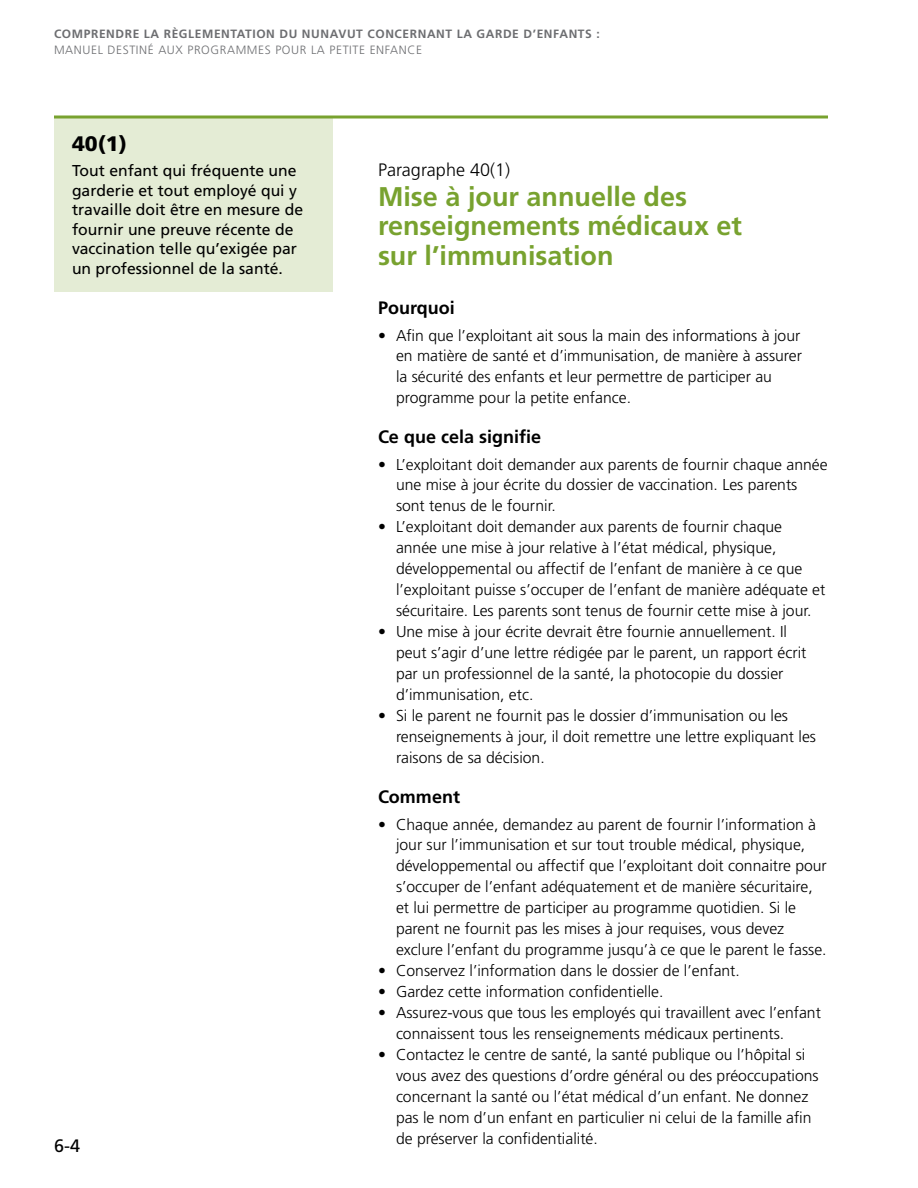
<style>
.page{position:relative;width:918px;height:1188px;background:#fff}
.page>*{position:absolute;margin:0;border:0;box-sizing:border-box;transform-origin:0 0}
.t1{font:700 27px/30px "Frutiger LT Std";color:#78a22f}
.t2{font:900 21px "Frutiger LT Std";color:#000}
.t3{font:700 18px "Frutiger LT Std";color:#000}
.t4{font:300 18px "Frutiger LT Std";color:#000}
.t5{font:18px "Frutiger LT Std";color:#000}
.t6{font:300 15.75px/21px "Frutiger LT Std";color:#000}
.t7{font:15.75px/19.5px "Frutiger LT Std";color:#000}
.t8{font:700 12px "Frutiger LT Std";letter-spacing:.05em;color:#6d6e71}
.t9{font:300 12px "Frutiger LT Std";letter-spacing:.05em;color:#6d6e71}
</style>
<div class="page">
<div style="left:54px;top:117px;width:279px;height:175px;background:#e4ecd5"></div>
<hr style="left:54px;top:116px;width:774px;height:2px;background:#78a22f">
<p class="t8" style="left:54px;top:27px;width:547px">COMPRENDRE LA RÈGLEMENTATION DU NUNAVUT CONCERNANT LA GARDE D’ENFANTS :</p>
<p class="t9" style="left:54px;top:43px;width:370px">MANUEL DESTINÉ AUX PROGRAMMES POUR LA PETITE ENFANCE</p>
<h2 class="t2" style="left:72px;top:131px;width:56px">40(1)</h2>
<p class="t7" style="left:72px;top:161px;width:233px">Tout enfant qui fréquente une garderie et tout employé qui y travaille doit être en mesure de fournir une preuve récente de vaccination telle qu’exigée par un professionnel de la santé.</p>
<p class="t5" style="left:54px;top:1135px;width:28px">6-4</p>
<p class="t4" style="left:378px;top:159px;width:134px">Paragraphe 40(1)</p>
<h1 class="t1" style="left:378px;top:181px;width:366px">Mise à jour annuelle des renseignements médicaux et sur l’immunisation</h1>
<p class="t3" style="left:378px;top:297px;width:78px">Pourquoi</p>
<p class="t6" style="left:396px;top:325px;width:408px;text-indent:-18px">• Afin que l’exploitant ait sous la main des informations à jour en matière de santé et d’immunisation, de manière à assurer la sécurité des enfants et leur permettre de participer au programme pour la petite enfance.</p>
<p class="t3" style="left:378px;top:426px;width:165px">Ce que cela signifie</p>
<p class="t6" style="left:396px;top:454px;width:433px;text-indent:-18px">• L’exploitant doit demander aux parents de fournir chaque année une mise à jour écrite du dossier de vaccination. Les parents sont tenus de le fournir.</p>
<p class="t6" style="left:396px;top:517px;width:431px;text-indent:-18px">• L’exploitant doit demander aux parents de fournir chaque année une mise à jour relative à l’état médical, physique, développemental ou affectif de l’enfant de manière à ce que l’exploitant puisse s’occuper de l’enfant de manière adéquate et sécuritaire. Les parents sont tenus de fournir cette mise à jour.</p>
<p class="t6" style="left:396px;top:622px;width:412px;text-indent:-18px">• Une mise à jour écrite devrait être fournie annuellement. Il peut s’agir d’une lettre rédigée par le parent, un rapport écrit par un professionnel de la santé, la photocopie du dossier d’immunisation, etc.</p>
<p class="t6" style="left:396px;top:706px;width:422px;text-indent:-18px">• Si le parent ne fournit pas le dossier d’immunisation ou les renseignements à jour, il doit remettre une lettre expliquant les raisons de sa décision.</p>
<p class="t3" style="left:378px;top:786px;width:84px">Comment</p>
<p class="t6" style="left:396px;top:814px;width:432px;text-indent:-18px">• Chaque année, demandez au parent de fournir l’information à jour sur l’immunisation et sur tout trouble médical, physique, développemental ou affectif que l’exploitant doit connaitre pour s’occuper de l’enfant adéquatement et de manière sécuritaire, et lui permettre de participer au programme quotidien. Si le parent ne fournit pas les mises à jour requises, vous devez exclure l’enfant du programme jusqu’à ce que le parent le fasse.</p>
<p class="t6" style="left:378px;top:961px;width:363px">• Conservez l’information dans le dossier de l’enfant.</p>
<p class="t6" style="left:378px;top:982px;width:287px">• Gardez cette information confidentielle.</p>
<p class="t6" style="left:396px;top:1003px;width:426px;text-indent:-18px">• Assurez-vous que tous les employés qui travaillent avec l’enfant connaissent tous les renseignements médicaux pertinents.</p>
<p class="t6" style="left:396px;top:1045px;width:424px;text-indent:-18px">• Contactez le centre de santé, la santé publique ou l’hôpital si vous avez des questions d’ordre général ou des préoccupations concernant la santé ou l’état médical d’un enfant. Ne donnez pas le nom d’un enfant en particulier ni celui de la famille afin de préserver la confidentialité.</p>
</div>
